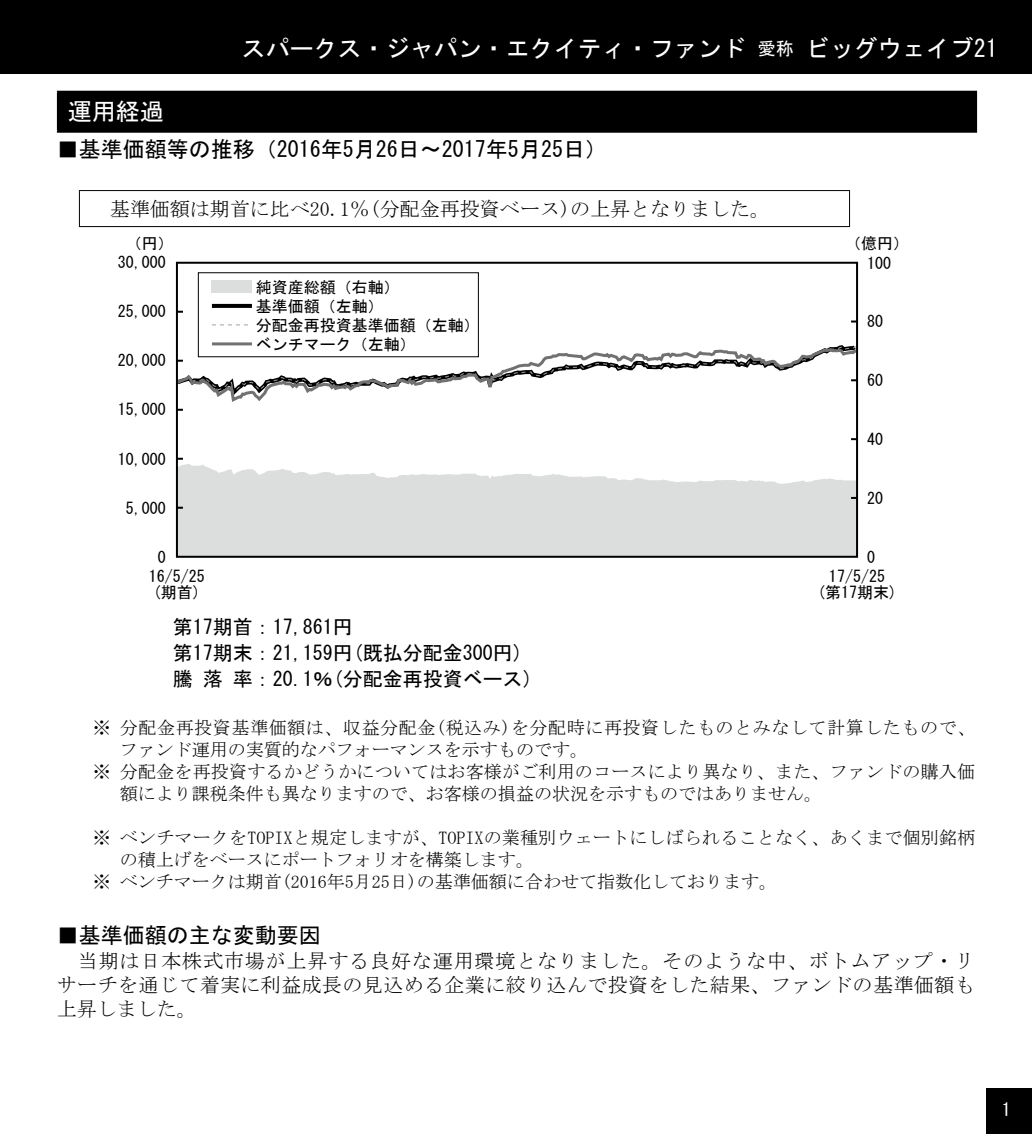
<style>
.page{position:relative;width:1032px;height:1134px;background:#fff}
.page>*{position:absolute;margin:0;border:0;box-sizing:border-box;transform-origin:0 0}
.t1{font:24px "MS Gothic";color:#fff}
.t2{font:22px "MS Gothic";color:#000}
.t3{font:20px/24px "MS Mincho";letter-spacing:.02em;color:#000;text-align:justify}
.t4{font:20px/26px "MS Gothic";color:#000}
.t5{font:20px "MS Mincho";color:#000}
.t6{font:18px "MS Mincho";color:#000}
.t7{font:18px "MS Mincho";letter-spacing:.035em;color:#000}
.t8{font:18px "MS Gothic";color:#fff}
.t9{font:16px/19px "MS Gothic";color:#000}
.s1{font-size:18px}
</style>
<div class="page">
<div style="left:0;top:0;width:1032px;height:74px;background:#000"></div>
<div style="left:986px;top:1089px;width:46px;height:45px;background:#000"></div>
<hr style="left:79px;top:190px;width:771px;height:1px;background:#000">
<hr style="left:79px;top:191px;width:1px;height:35px;background:#000">
<hr style="left:849px;top:191px;width:1px;height:35px;background:#000">
<hr style="left:79px;top:226px;width:771px;height:1px;background:#000">
<svg style="left:179px;top:464px;width:676px;height:91px;background:#e0e1e1"></svg>
<svg style="left:179px;top:342px;width:676px;height:69px"></svg>
<div style="left:176px;top:262px;width:682px;height:296px;border:2px solid #000"></div>
<div style="left:198px;top:273px;width:280px;height:84px;background:#fff"></div>
<svg style="left:212px;top:304px;width:40px;height:4px"></svg>
<svg style="left:212px;top:324px;width:36px;height:1px"></svg>
<hr style="left:212px;top:342px;width:40px;height:3px;background:#727171">
<div style="left:212px;top:281px;width:40px;height:12px;background:#dcdddd"></div>
<div style="left:58px;top:92px;width:918px;height:40px;background:#000"></div>
<hr style="left:57px;top:91px;width:920px;height:2px;background:#000">
<hr style="left:57px;top:93px;width:2px;height:38px;background:#000">
<hr style="left:975px;top:93px;width:2px;height:38px;background:#000">
<hr style="left:57px;top:131px;width:920px;height:2px;background:#000">
<h1 class="t1" style="left:68px;top:100px;width:97px">運用経過</h1>
<h1 class="t1" style="left:242px;top:36px;width:757px">スパークス・ジャパン・エクイティ・ファンド <span class="s1">愛称</span> ビッグウェイブ21</h1>
<p class="t2" style="left:57px;top:138px;width:552px">■基準価額等の推移（2016年5月26日～2017年5月25日）</p>
<p class="t5" style="left:110px;top:199px;width:662px">基準価額は期首に比べ20.1％(分配金再投資ベース)の上昇となりました。</p>
<p class="t9" style="left:126px;top:234px;width:49px">（円）</p>
<p class="t9" style="left:845px;top:234px;width:65px">（億円）</p>
<p class="t9" style="left:118px;top:253px;width:49px">30,000</p>
<p class="t9" style="left:118px;top:302px;width:49px">25,000</p>
<p class="t9" style="left:118px;top:351px;width:49px">20,000</p>
<p class="t9" style="left:118px;top:400px;width:49px">15,000</p>
<p class="t9" style="left:118px;top:449px;width:49px">10,000</p>
<p class="t9" style="left:126px;top:498px;width:41px">5,000</p>
<p class="t9" style="left:158px;top:547px;width:9px">0</p>
<p class="t9" style="left:256px;top:277px;width:226px">純資産総額（右軸）<br>基準価額（左軸）<br>分配金再投資基準価額（左軸）ベンチマーク（左軸）</p>
<p class="t9" style="left:867px;top:253px;width:25px">100</p>
<p class="t9" style="left:867px;top:312px;width:17px">80</p>
<p class="t9" style="left:867px;top:371px;width:17px">60</p>
<p class="t9" style="left:867px;top:430px;width:17px">40</p>
<p class="t9" style="left:867px;top:488px;width:17px">20</p>
<p class="t9" style="left:867px;top:547px;width:9px">0</p>
<p class="t9" style="left:149px;top:568px;width:57px;line-height:16px">16/5/25 (期首)</p>
<p class="t9" style="left:817px;top:568px;width:81px;line-height:16px;text-align:center">17/5/25<br>(第17期末)</p>
<p class="t4" style="left:173px;top:613px;width:362px">第17期首：17,861円<br>第17期末：21,159円(既払分配金300円)騰 落 率：20.1％(分配金再投資ベース)</p>
<p class="t7" style="left:93px;top:719px;width:884px">※ 分配金再投資基準価額は、収益分配金(税込み)を分配時に再投資したものとみなして計算したもので、</p>
<p class="t6" style="left:120px;top:741px;width:470px">ファンド運用の実質的なパフォーマンスを示すものです。</p>
<p class="t6" style="left:93px;top:763px;width:884px">※ 分配金を再投資するかどうかについてはお客様がご利用のコースにより異なり、また、ファンドの購入価</p>
<p class="t6" style="left:120px;top:785px;width:704px">額により課税条件も異なりますので、お客様の損益の状況を示すものではありません。</p>
<p class="t6" style="left:93px;top:829px;width:884px">※ ベンチマークをTOPIXと規定しますが、TOPIXの業種別ウェートにしばられることなく、あくまで個別銘柄</p>
<p class="t6" style="left:120px;top:851px;width:416px">の積上げをベースにポートフォリオを構築します。</p>
<p class="t6" style="left:93px;top:873px;width:686px">※ ベンチマークは期首(2016年5月25日)の基準価額に合わせて指数化しております。</p>
<p class="t2" style="left:57px;top:924px;width:265px">■基準価額の主な変動要因</p>
<p class="t3" style="left:57px;top:948px;width:919px">　当期は日本株式市場が上昇する良好な運用環境となりました。そのような中、ボトムアップ・リサーチを通じて着実に利益成長の見込める企業に絞り込んで投資をした結果、ファンドの基準価額も上昇しました。</p>
<p class="t8" style="left:1002px;top:1101px;width:10px">1</p>
</div>
